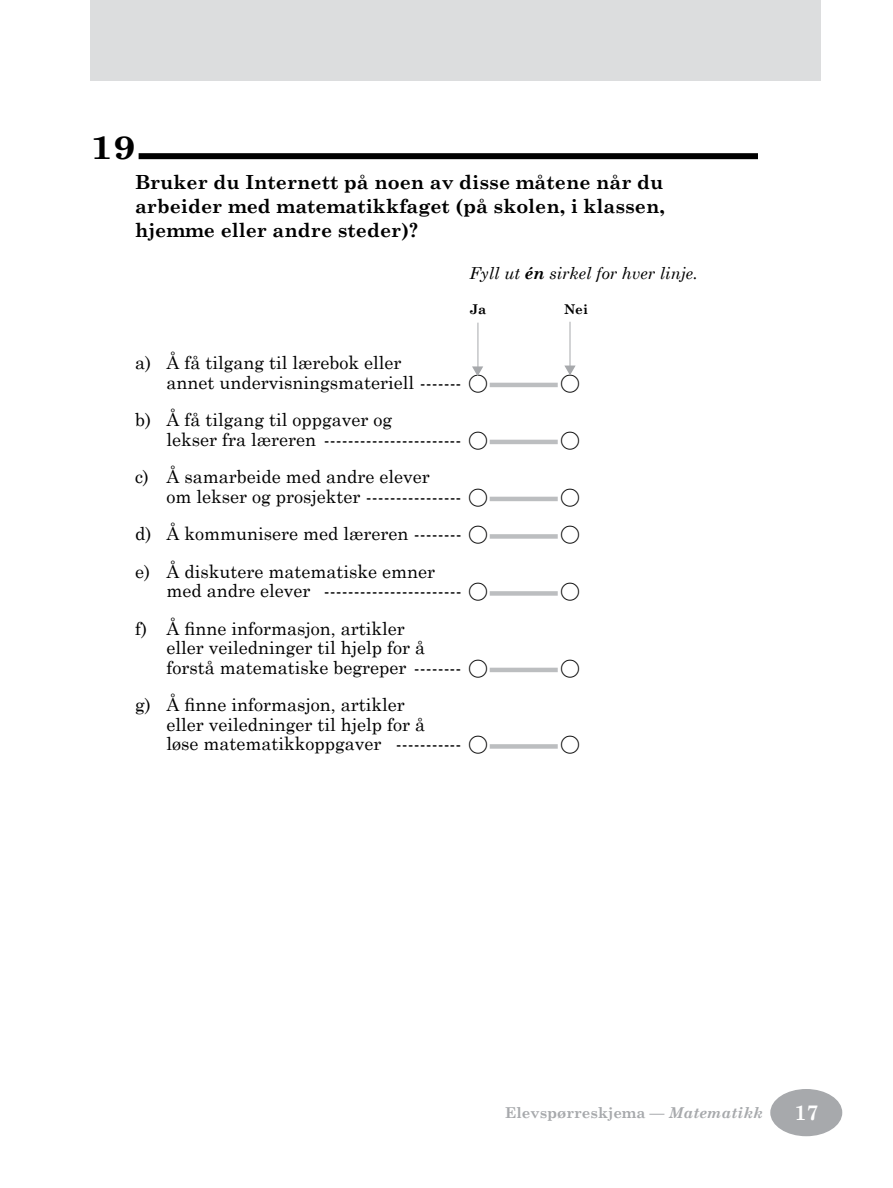
<style>
.page{position:relative;width:893px;height:1188px;background:#fff}
.page>*{position:absolute;margin:0;border:0;box-sizing:border-box;transform-origin:0 0}
.t1{font:700 33px "Century Schoolbook";color:#000;scale:1.2 1}
.t2{font:22.5px "TIMSS options";color:#000}
.t3{font:700 21px "Century Schoolbook";color:#fff}
.t4{font:700 19.5px/24px "Century Schoolbook";color:#000;text-align:justify}
.t5{font:18px/19.5px "Century Schoolbook";color:#000}
.t6{font:italic 16.5px "Century Schoolbook";color:#000}
.t7{font:700 15px "Century Schoolbook";color:#a7a9ac}
.t8{font:700 13.5px "Century Schoolbook";color:#000}
.s1{font-weight:700}
.s2{font-family:"TIMSS options";font-size:22.5px}
.s3{font-style:italic}
</style>
<div class="page">
<div style="left:771px;top:1090px;width:71px;height:46px;background:#a7a9ac;border-radius:50%"></div>
<div style="left:770px;top:1089px;width:72px;height:47px;border:2px solid #a7a9ac;border-radius:50%"></div>
<div style="left:90px;top:0;width:731px;height:81px;background:#dcddde"></div>
<div style="left:139px;top:153px;width:619px;height:6px;background:#000"></div>
<hr style="left:490px;top:383px;width:68px;height:4px;background:#bcbec0">
<hr style="left:490px;top:440px;width:68px;height:4px;background:#bcbec0">
<hr style="left:490px;top:497px;width:68px;height:4px;background:#bcbec0">
<div style="left:490px;top:534px;width:68px;height:5px;background:#bcbec0"></div>
<div style="left:490px;top:591px;width:68px;height:5px;background:#bcbec0"></div>
<hr style="left:490px;top:668px;width:68px;height:4px;background:#bcbec0">
<div style="left:490px;top:744px;width:68px;height:5px;background:#bcbec0"></div>
<svg style="left:472px;top:366px;width:11px;height:10px"></svg>
<hr style="left:478px;top:323px;width:1px;height:46px;background:#a7a9ac">
<svg style="left:564px;top:365px;width:12px;height:10px"></svg>
<hr style="left:570px;top:322px;width:1px;height:47px;background:#a7a9ac">
<h1 class="t1" style="left:90px;top:122px;width:39px">19</h1>
<p class="t4" style="left:135px;top:169px;width:531px">Bruker du Internett på noen av disse måtene når du arbeider med matematikkfaget (på skolen, i klassen, hjemme eller andre steder)?</p>
<p class="t6" style="left:470px;top:261px;width:230px">Fyll ut <span class="s1">én</span> sirkel for hver linje.</p>
<p class="t8" style="left:469px;top:299px;width:18px">Ja</p>
<p class="t8" style="left:564px;top:299px;width:25px">Nei</p>
<p class="t5" style="left:166px;top:352px;width:323px;text-indent:-32px">a) Å få tilgang til lærebok eller<br>annet undervisningsmateriell ------- <span class="s2">A</span></p>
<p class="t2" style="left:561px;top:371px;width:20px">A</p>
<p class="t5" style="left:166px;top:409px;width:323px;text-indent:-32px">b) Å få tilgang til oppgaver og<br>lekser fra læreren ----------------------- <span class="s2">A</span></p>
<p class="t5" style="left:166px;top:466px;width:323px;text-indent:-32px">c) Å samarbeide med andre elever<br>om lekser og prosjekter ---------------- <span class="s2">A</span></p>
<p class="t2" style="left:561px;top:428px;width:20px">A</p>
<p class="t2" style="left:561px;top:485px;width:20px">A</p>
<p class="t5" style="left:135px;top:523px;width:355px">d) Å kommunisere med læreren -------- <span class="s2">A</span></p>
<p class="t2" style="left:561px;top:523px;width:20px">A</p>
<p class="t5" style="left:166px;top:560px;width:323px;text-indent:-32px">e) Å diskutere matematiske emner<br>med andre elever ----------------------- <span class="s2">A</span></p>
<p class="t2" style="left:561px;top:580px;width:20px">A</p>
<p class="t5" style="left:166px;top:617px;width:323px;text-indent:-32px">f) Å finne informasjon, artikler<br>eller veiledninger til hjelp for å<br>forstå matematiske begreper -------- <span class="s2">A</span></p>
<p class="t5" style="left:166px;top:694px;width:323px;text-indent:-32px">g) Å finne informasjon, artikler<br>eller veiledninger til hjelp for å<br>løse matematikkoppgaver ----------- <span class="s2">A</span></p>
<p class="t2" style="left:561px;top:656px;width:20px">A</p>
<p class="t2" style="left:561px;top:733px;width:20px">A</p>
<p class="t7" style="left:505px;top:1101px;width:259px">Elevspørreskjema <span class="s3">— Matematikk</span></p>
<p class="t3" style="left:795px;top:1096px;width:26px">1 75</p>
</div>
